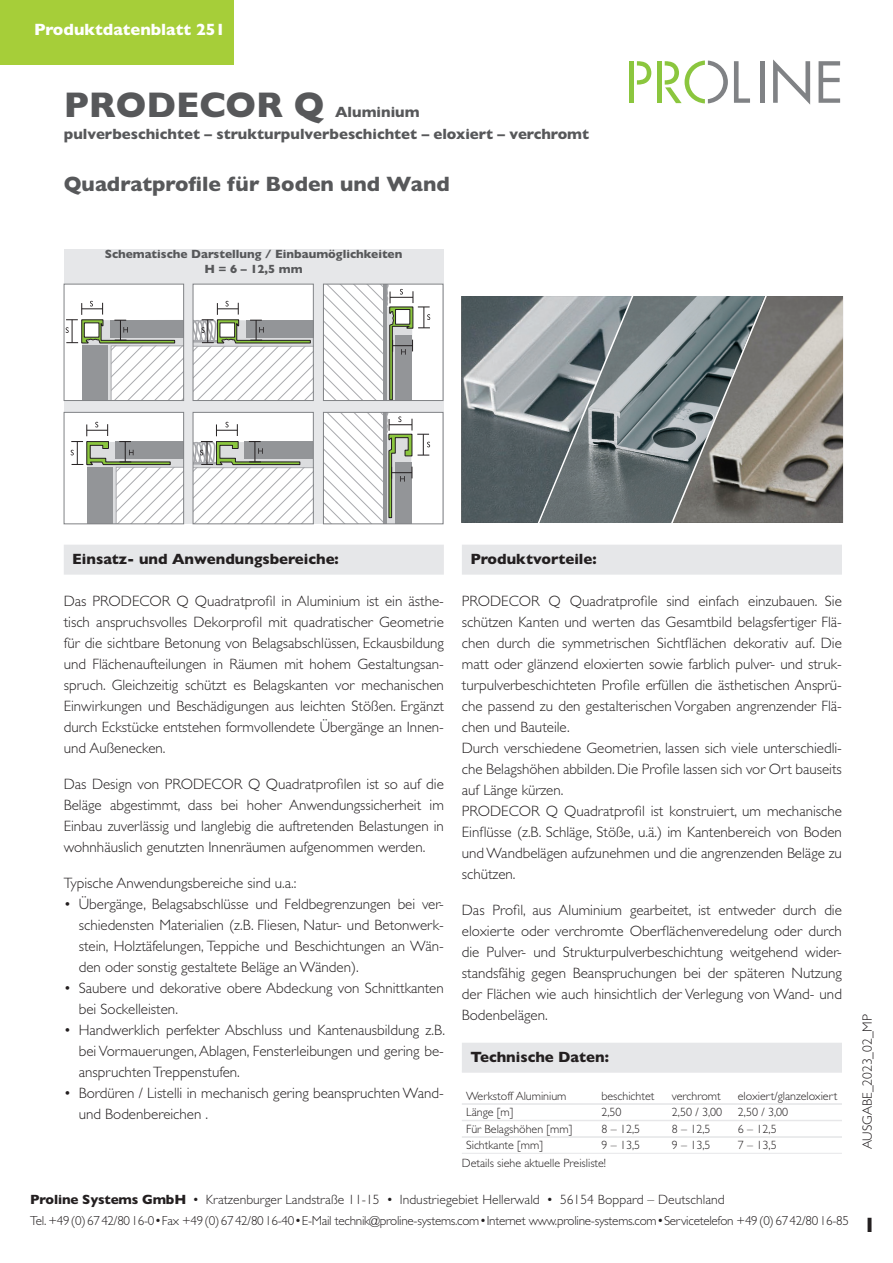
<style>
.page{position:relative;width:893px;height:1263px;background:#fff}
.page>*{position:absolute;margin:0;border:0;box-sizing:border-box;transform-origin:0 0}
.t1{font:700 36px "Gill Sans";color:#57585a}
.t2{font:700 21px "Gill Sans";color:#57585a}
.t3{font:700 16.5px "Gill Sans";color:#fff}
.t4{font:300 15px/21px "Gill Sans";color:#231f20;text-align:justify}
.t5{font:700 15px/22.5px "Gill Sans";color:#57585a}
.Kapitel_HEAD{font:700 15px "Gill Sans";color:#231f20}
.t6{font:300 13.5px "Gill Sans";letter-spacing:.005em;color:#231f20}
.t7{font:300 13.05px "Gill Sans";letter-spacing:-.02em;color:#231f20}
.Fliesen_2{font:300 12px "Gill Sans";color:#231f20}
.t8{font:700 12px "Gill Sans";color:#57585a}
.s1{font-weight:700}
.s2{font-weight:400}
.s3{font-weight:400;font-size:13.5px}
.s4{font-weight:700;font-size:21px}
</style>
<div class="page">
<div style="left:64px;top:545px;width:380px;height:30px;background:#e6e7e9"></div>
<div style="left:462px;top:545px;width:380px;height:30px;background:#e6e7e9"></div>
<div style="left:462px;top:1043px;width:380px;height:30px;background:#e6e7e9"></div>
<hr style="left:462px;top:1103px;width:380px;height:1px;background:#e6e7e9">
<hr style="left:462px;top:1104px;width:380px;height:1px;background:#e6e7e9">
<hr style="left:462px;top:1120px;width:380px;height:1px;background:#e6e7e9">
<hr style="left:462px;top:1136px;width:380px;height:1px;background:#e6e7e9">
<hr style="left:462px;top:1137px;width:380px;height:1px;background:#e6e7e9">
<hr style="left:462px;top:1153px;width:380px;height:1px;background:#e6e7e9">
<div style="left:64px;top:249px;width:379px;height:275px;background:#e6e7e9"></div>
<div style="left:64px;top:284px;width:120px;height:116px;background:#fff"></div>
<svg style="left:66px;top:301px;width:116px;height:98px"></svg>
<div style="left:64px;top:284px;width:120px;height:117px;border:1px solid #808285"></div>
<div style="left:64px;top:412px;width:120px;height:112px;background:#fff"></div>
<svg style="left:71px;top:422px;width:111px;height:100px"></svg>
<div style="left:64px;top:412px;width:120px;height:112px;border:1px solid #808285"></div>
<div style="left:323px;top:284px;width:120px;height:116px;background:#fff"></div>
<svg style="left:325px;top:286px;width:105px;height:113px"></svg>
<div style="left:323px;top:284px;width:120px;height:117px;border:1px solid #808285"></div>
<div style="left:323px;top:412px;width:120px;height:112px;background:#fff"></div>
<svg style="left:325px;top:414px;width:105px;height:108px"></svg>
<div style="left:323px;top:412px;width:120px;height:112px;border:1px solid #808285"></div>
<div style="left:193px;top:284px;width:120px;height:116px;background:#fff"></div>
<svg style="left:195px;top:301px;width:117px;height:98px"></svg>
<div style="left:193px;top:284px;width:121px;height:117px;border:1px solid #808285"></div>
<div style="left:193px;top:412px;width:120px;height:112px;background:#fff"></div>
<svg style="left:195px;top:422px;width:117px;height:100px"></svg>
<div style="left:193px;top:412px;width:121px;height:112px;border:1px solid #808285"></div>
<img style="left:637px;top:296px;width:30px;height:227px">
<svg style="left:461px;top:296px;width:176px;height:227px;background:#788184"></svg>
<svg style="left:667px;top:296px;width:176px;height:227px;background:#82837f"></svg>
<svg style="left:637px;top:61px;width:14px;height:24px"></svg>
<div style="left:629px;top:61px;width:5px;height:42px;background:#8bc63e"></div>
<div style="left:657px;top:61px;width:5px;height:42px;background:#8bc63e"></div>
<svg style="left:665px;top:61px;width:63px;height:42px"></svg>
<svg style="left:734px;top:61px;width:16px;height:42px"></svg>
<div style="left:760px;top:61px;width:5px;height:42px;background:#808285"></div>
<svg style="left:773px;top:59px;width:37px;height:46px"></svg>
<svg style="left:818px;top:61px;width:22px;height:42px"></svg>
<div style="left:0;top:0;width:234px;height:64px;background:#a6ce39"></div>
<p class="t3" style="left:34px;top:17px;width:193px">Produktdatenblatt 251</p>
<h1 class="t1" style="left:64px;top:76px;width:262px">PRODECOR Q</h1>
<p class="t5" style="left:64px;top:100px;width:527px;text-indent:271px">Aluminium<br>pulverbeschichtet – strukturpulverbeschichtet – eloxiert – verchromt</p>
<p class="t2" style="left:64px;top:167px;width:388px">Quadratprofile für Boden und Wand</p>
<p class="t8" style="left:105px;top:244px;width:299px">Schematische Darstellung / Einbaumöglichkeiten</p>
<p class="t8" style="left:204px;top:259px;width:100px">H = 6 – 12,5 mm</p>
<p class="Kapitel_HEAD" style="left:72px;top:547px;width:268px">Einsatz- und Anwendungsbereiche:</p>
<p class="t4" style="left:64px;top:590px;width:382px">Das PRODECOR Q Quadratprofil in Aluminium ist ein ästhe&shy;tisch anspruchsvolles Dekorprofil mit quadratischer Geometrie für die sichtbare Betonung von Belagsabschlüssen, Eckausbildung und Flächenaufteilungen in Räumen mit hohem Gestaltungsan&shy;spruch. Gleichzeitig schützt es Belagskanten vor mechanischen Einwirkungen und Beschädigungen aus leichten Stößen. Ergänzt durch Eckstücke entstehen formvollendete Übergänge an Innen&shy;und Außenecken.</p>
<p class="t4" style="left:64px;top:773px;width:382px">Das Design von PRODECOR Q Quadratprofilen ist so auf die Beläge abgestimmt, dass bei hoher Anwendungssicherheit im Einbau zuverlässig und langlebig die auftretenden Belastungen in wohnhäuslich genutzten Innenräumen aufgenommen werden.</p>
<p class="t4" style="left:64px;top:872px;width:234px">Typische Anwendungsbereiche sind u.a.:</p>
<p class="t4" style="left:79px;top:893px;width:367px;text-indent:-15px">• Übergänge, Belagsabschlüsse und Feldbegrenzungen bei ver&shy;schiedensten Materialien (z.B. Fliesen, Natur- und Betonwerk&shy;stein, Holztäfelungen, Teppiche und Beschichtungen an Wän&shy;den oder sonstig gestaltete Beläge an Wänden).</p>
<p class="t4" style="left:79px;top:977px;width:367px;text-indent:-15px">• Saubere und dekorative obere Abdeckung von Schnittkanten bei Sockelleisten.</p>
<p class="t4" style="left:79px;top:1019px;width:368px;text-indent:-15px">• Handwerklich perfekter Abschluss und Kantenausbildung z.B. bei Vormauerungen, Ablagen, Fensterleibungen und gering be&shy;anspruchten Treppenstufen.</p>
<p class="t4" style="left:79px;top:1082px;width:367px;text-indent:-15px">• Bordüren / Listelli in mechanisch gering beanspruchten Wand&shy;und Bodenbereichen .</p>
<p class="Kapitel_HEAD" style="left:470px;top:547px;width:128px">Produktvorteile:</p>
<p class="t4" style="left:462px;top:590px;width:382px">PRODECOR Q Quadratprofile sind einfach einzubauen. Sie schützen Kanten und werten das Gesamtbild belagsfertiger Flä&shy;chen durch die symmetrischen Sichtflächen dekorativ auf. Die matt oder glänzend eloxierten sowie farblich pulver- und struk&shy;turpulverbeschichteten Profile erfüllen die ästhetischen Ansprü&shy;che passend zu den gestalterischen Vorgaben angrenzender Flä&shy;chen und Bauteile.</p>
<p class="t4" style="left:462px;top:737px;width:382px">Durch verschiedene Geometrien, lassen sich viele unterschiedli&shy;che Belagshöhen abbilden. Die Profile lassen sich vor Ort bauseits auf Länge kürzen.</p>
<p class="t4" style="left:462px;top:800px;width:382px">PRODECOR Q Quadratprofil ist konstruiert, um mechanische Einflüsse (z.B. Schläge, Stöße, u.ä.) im Kantenbereich von Boden und Wandbelägen aufzunehmen und die angrenzenden Beläge zu schützen.</p>
<p class="t4" style="left:462px;top:899px;width:382px">Das Profil, aus Aluminium gearbeitet, ist entweder durch die eloxierte oder verchromte Oberflächenveredelung oder durch die Pulver- und Strukturpulverbeschichtung weitgehend wider&shy;standsfähig gegen Beanspruchungen bei der späteren Nutzung der Flächen wie auch hinsichtlich der Verlegung von Wand- und Bodenbelägen.</p>
<p class="Kapitel_HEAD" style="left:470px;top:1045px;width:140px">Technische Daten:</p>
<p class="Fliesen_2" style="left:466px;top:1086px;width:102px">Werkstoff Aluminium</p>
<p class="Fliesen_2" style="left:601px;top:1086px;width:55px">beschichtet</p>
<p class="Fliesen_2" style="left:672px;top:1086px;width:50px">verchromt</p>
<p class="Fliesen_2" style="left:738px;top:1086px;width:101px">eloxiert/glanzeloxiert</p>
<p class="Fliesen_2" style="left:466px;top:1103px;width:49px">Länge [m]</p>
<p class="Fliesen_2" style="left:601px;top:1103px;width:22px">2,50</p>
<p class="Fliesen_2" style="left:672px;top:1103px;width:52px">2,50 / 3,00</p>
<p class="Fliesen_2" style="left:738px;top:1103px;width:52px">2,50 / 3,00</p>
<p class="Fliesen_2" style="left:466px;top:1119px;width:108px">Für Belagshöhen [mm]</p>
<p class="Fliesen_2" style="left:601px;top:1119px;width:40px">8 – 12,5</p>
<p class="Fliesen_2" style="left:672px;top:1119px;width:40px">8 – 12,5</p>
<p class="Fliesen_2" style="left:738px;top:1119px;width:40px">6 – 12,5</p>
<p class="Fliesen_2" style="left:466px;top:1136px;width:78px">Sichtkante [mm]</p>
<p class="Fliesen_2" style="left:601px;top:1136px;width:40px">9 – 13,5</p>
<p class="Fliesen_2" style="left:672px;top:1136px;width:40px">9 – 13,5</p>
<p class="Fliesen_2" style="left:738px;top:1136px;width:40px">7 – 13,5</p>
<p class="Fliesen_2" style="left:462px;top:1154px;width:146px">Details siehe aktuelle Preisliste!</p>
<p class="t6" style="left:857px;top:1149px;width:137px;rotate:-90deg">AUSGABE_2023_02_MP</p>
<p class="t6" style="left:30px;top:1189px;width:696px"><span class="s1">Proline Systems GmbH</span> <span class="s2">•</span> Kratzenburger Landstraße 11-15 <span class="s2">•</span> Industriegebiet Hellerwald <span class="s2">•</span> 56154 Boppard – Deutschland</p>
<p class="t7" style="left:30px;top:1210px;width:847px">Tel. +49 (0) 67 42/80 16-0 <span class="s3">•</span> Fax +49 (0) 67 42/80 16-40 <span class="s3">•</span> E-Mail technik@proline-systems.com <span class="s3">•</span> Internet www.proline-systems.com <span class="s3">•</span> Servicetelefon +49 (0) 67 42/80 16-85 <span class="s4">1</span></p>
</div>
